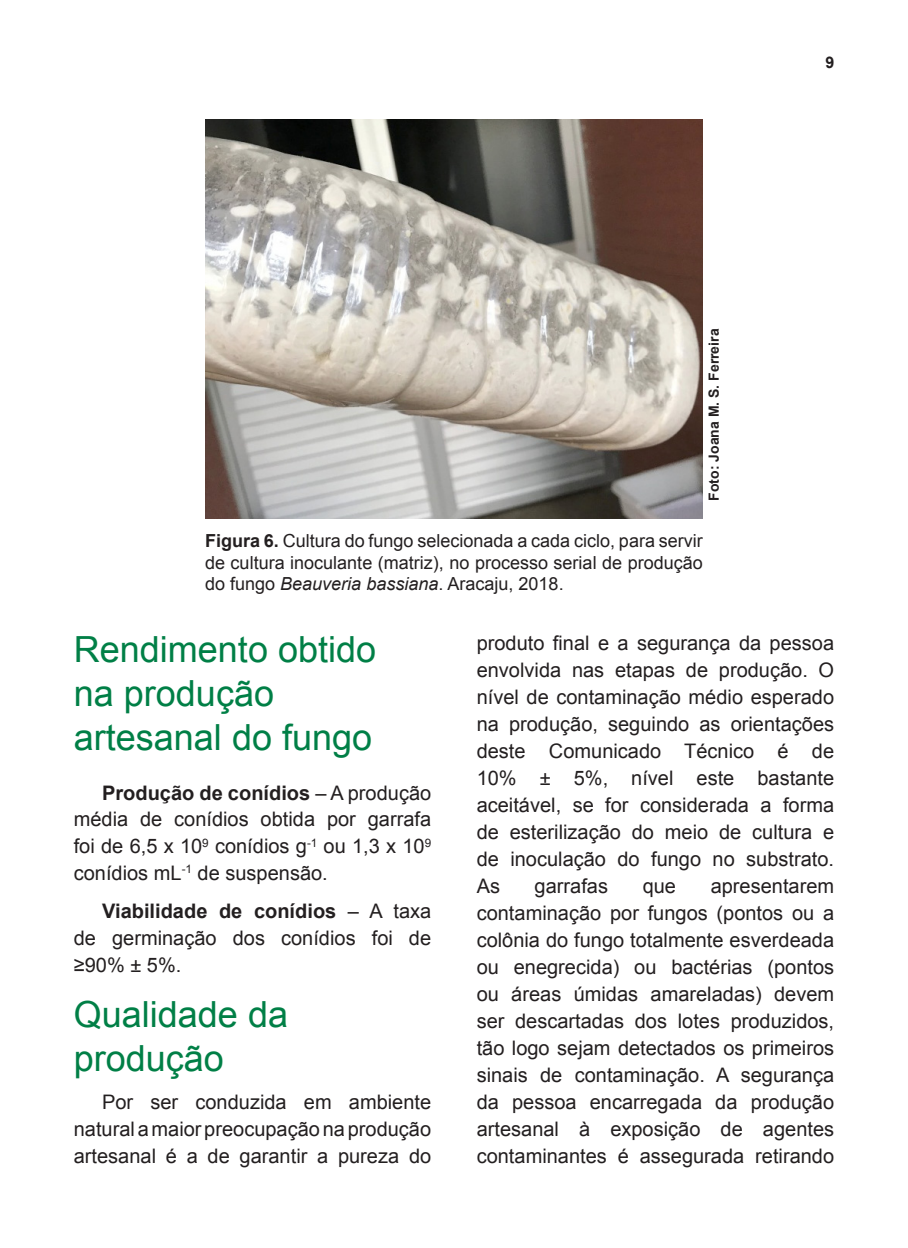
<style>
.page{position:relative;width:908px;height:1248px;background:#fff}
.page>*{position:absolute;margin:0;border:0;box-sizing:border-box;transform-origin:0 0}
.t1{font:36px/44px "Arial";color:#007f46}
.t2{font:20px/27px "Arial";color:#231f20;text-align:justify}
.t3{font:18px/21.6px "Arial";color:#231f20;text-align:justify}
.t4{font:700 16px "Arial";color:#231f20}
.t5{font:700 14px "Arial";color:#231f20}
.s1{font-weight:700}
.s2{font-style:italic}
</style>
<div class="page">
<img style="left:205px;top:119px;width:497px;height:399px">
<p class="t5" style="left:704px;top:500px;width:173px;rotate:-90deg">Foto: Joana M. S. Ferreira</p>
<p class="t3" style="left:205px;top:530px;width:499px"><span class="s1">Figura 6.</span> Cultura do fungo selecionada a cada ciclo, para servir de cultura inoculante (matriz), no processo serial de produção do fungo <span class="s2">Beauveria bassiana</span>. Aracaju, 2018.</p>
<p class="t4" style="left:825px;top:52px;width:10px">9</p>
<h1 class="t1" style="left:74px;top:627px;width:304px">Rendimento obtido na produção artesanal do fungo</h1>
<p class="t2" style="left:74px;top:779px;width:359px;text-indent:28px"><span class="s1">Produção de conídios</span> – A produção média de conídios obtida por garrafa foi de 6,5 x 10<sup>9</sup> conídios g<sup>-1</sup> ou 1,3 x 10<sup>9 </sup>conídios mL<sup>-1</sup> de suspensão.</p>
<p class="t2" style="left:74px;top:897px;width:359px;text-indent:28px"><span class="s1">Viabilidade de conídios</span> – A taxa de germinação dos conídios foi de ≥90% ± 5%.</p>
<h1 class="t1" style="left:74px;top:992px;width:216px">Qualidade da produção</h1>
<p class="t2" style="left:74px;top:1088px;width:359px;text-indent:28px">Por ser conduzida em ambiente natural a maior preocupação na produção artesanal é a de garantir a pureza do</p>
<p class="t2" style="left:476px;top:630px;width:359px">produto final e a segurança da pessoa envolvida nas etapas de produção. O nível de contaminação médio esperado na produção, seguindo as orientações deste Comunicado Técnico é de 10% ± 5%, nível este bastante aceitável, se for considerada a forma de esterilização do meio de cultura e de inoculação do fungo no substrato.<br>As</p>
<p class="t2" style="left:534px;top:872px;width:75px">garrafas</p>
<p class="t2" style="left:642px;top:872px;width:35px">que</p>
<p class="t2" style="left:476px;top:872px;width:359px;text-indent:234px">apresentarem contaminação por fungos (pontos ou a colônia do fungo totalmente esverdeada ou enegrecida) ou bactérias (pontos ou áreas úmidas amareladas) devem ser descartadas dos lotes produzidos, tão logo sejam detectados os primeiros sinais de contaminação. A segurança da pessoa encarregada da produção artesanal à exposição de agentes contaminantes é assegurada retirando</p>
</div>
